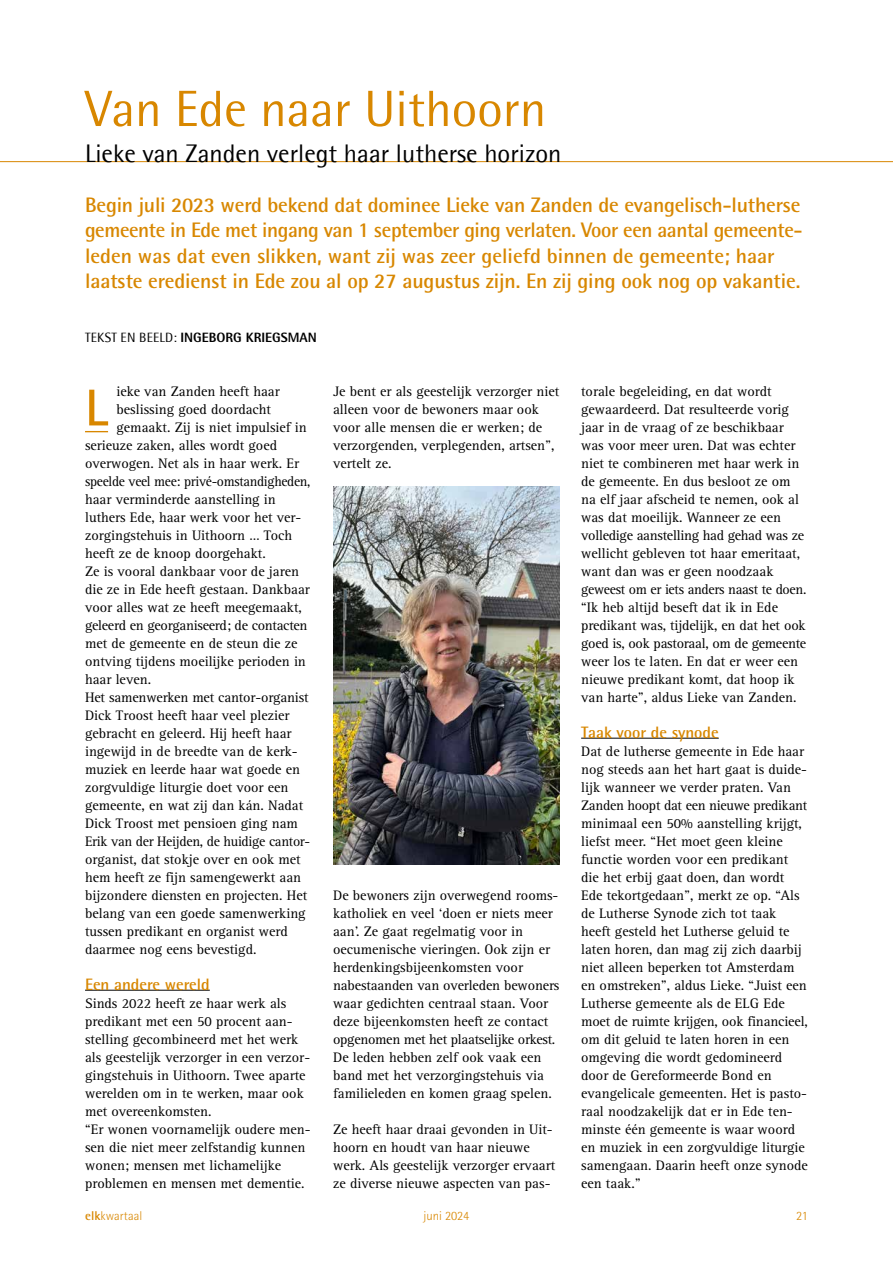
<style>
.page{position:relative;width:893px;height:1263px;background:#fff}
.page>*{position:absolute;margin:0;border:0;box-sizing:border-box;transform-origin:0 0}
.t1{font:700 51.9px "Rotis Sans Serif Std";color:#d88700}
.t2{font:51px "AT Rotis Semi Sans";color:#d88700}
.t3{font:25.5px "AT Rotis Semi Sans";color:#000}
.t4{font:700 21px/25.5px "Rotis Semi Sans Std";letter-spacing:-.01em;color:#d88700}
.t5{font:700 16.5px "Rotis Semi Sans Std";color:#d88700}
.t6{font:14.25px/18px "Rotis Serif Std";color:#000}
.t7{font:14.25px "Rotis Serif Std";letter-spacing:-.02em;color:#000}
.t8{font:14.25px "Rotis Serif Std";letter-spacing:-.02em;color:#000;scale:.96 1}
.t9{font:800 13.5px "Rotis Semi Sans Std";color:#000}
.t10{font:300 12.75px "Rotis Semi Sans Std";color:#d88700}
.s1{font-family:"AT Rotis Semi Sans";font-weight:400}
.s2{font-weight:700}
</style>
<div class="page">
<hr style="left:85px;top:990px;width:125px;height:1px;background:#000">
<hr style="left:581px;top:738px;width:138px;height:1px;background:#000">
<svg style="left:85px;top:431px;width:23px;height:1px"></svg>
<hr style="left:0;top:161px;width:893px;height:1px;background:#d88700">
<img style="left:333px;top:486px;width:227px;height:378px">
<h2 class="t2" style="left:85px;top:79px;width:463px">Van Ede naar Uithoorn</h2>
<h3 class="t3" style="left:85px;top:138px;width:478px">Lieke van Zanden verlegt haar lutherse horizon</h3>
<p class="t4" style="left:85px;top:191px;width:717px">Begin juli 2023 werd bekend dat dominee Lieke van Zanden de evangelisch-lutherse gemeente in Ede met ingang van 1 september ging verlaten. Voor een aantal gemeente&shy;leden was dat even slikken, want zij was zeer geliefd binnen de gemeente; haar laatste eredienst in Ede zou al op 27 augustus zijn. En zij ging ook nog op vakantie.</p>
<p class="t9" style="left:85px;top:329px;width:233px"><span class="s1">TEKST EN BEELD:</span> INGEBORG KRIEGSMAN</p>
<p class="t6" style="left:117px;top:383px;width:165px">ieke van Zanden heeft haar</p>
<p class="t6" style="left:117px;top:401px;width:156px">beslissing goed doordacht</p>
<p class="t6" style="left:117px;top:419px;width:192px">gemaakt. Zij is niet impulsief in</p>
<p class="t6" style="left:85px;top:437px;width:194px">serieuze zaken, alles wordt goed</p>
<p class="t6" style="left:85px;top:455px;width:216px">overwogen. Net als in haar werk. Er</p>
<p class="t8" style="left:85px;top:473px;width:236px">speelde veel mee: privé-omstandigheden,</p>
<p class="t6" style="left:85px;top:491px;width:192px">haar verminderde aanstelling in</p>
<p class="t6" style="left:85px;top:509px;width:218px">luthers Ede, haar werk voor het ver-</p>
<p class="t6" style="left:85px;top:527px;width:209px">zorgingstehuis in Uithoorn … Toch</p>
<p class="t6" style="left:85px;top:545px;width:182px">heeft ze de knoop doorgehakt.</p>
<p class="t6" style="left:85px;top:563px;width:215px">Ze is vooral dankbaar voor de jaren</p>
<p class="t6" style="left:85px;top:581px;width:226px">die ze in Ede heeft gestaan. Dankbaar</p>
<p class="t6" style="left:85px;top:599px;width:218px">voor alles wat ze heeft meegemaakt,</p>
<p class="t7" style="left:85px;top:617px;width:224px">geleerd en georganiseerd; de contacten</p>
<p class="t6" style="left:85px;top:635px;width:214px">met de gemeente en de steun die ze</p>
<p class="t6" style="left:85px;top:653px;width:222px">ontving tijdens moeilijke perioden in</p>
<p class="t6" style="left:85px;top:671px;width:68px">haar leven.</p>
<p class="t6" style="left:85px;top:689px;width:225px">Het samenwerken met cantor-organist</p>
<p class="t6" style="left:85px;top:707px;width:206px">Dick Troost heeft haar veel plezier</p>
<p class="t6" style="left:85px;top:725px;width:208px">gebracht en geleerd. Hij heeft haar</p>
<p class="t6" style="left:85px;top:743px;width:214px">ingewijd in de breedte van de kerk-</p>
<p class="t6" style="left:85px;top:761px;width:217px">muziek en leerde haar wat goede en</p>
<p class="t6" style="left:85px;top:779px;width:205px">zorgvuldige liturgie doet voor een</p>
<p class="t6" style="left:85px;top:797px;width:220px">gemeente, en wat zij dan kán. Nadat</p>
<p class="t6" style="left:85px;top:815px;width:214px">Dick Troost met pensioen ging nam</p>
<p class="t7" style="left:85px;top:833px;width:227px">Erik van der Heijden, de huidige cantor-</p>
<p class="t6" style="left:85px;top:851px;width:217px">organist, dat stokje over en ook met</p>
<p class="t6" style="left:85px;top:869px;width:218px">hem heeft ze fijn samengewerkt aan</p>
<p class="t6" style="left:85px;top:887px;width:224px">bijzondere diensten en projecten. Het</p>
<p class="t6" style="left:85px;top:905px;width:222px">belang van een goede samenwerking</p>
<p class="t6" style="left:85px;top:923px;width:204px">tussen predikant en organist werd</p>
<p class="t6" style="left:85px;top:941px;width:173px">daarmee nog eens bevestigd.</p>
<p class="t5" style="left:85px;top:974px;width:126px">Een andere wereld</p>
<p class="t6" style="left:85px;top:995px;width:227px">Sinds 2022 heeft ze haar werk als predikant met een 50 procent aan&shy;stelling gecombineerd met het werk als geestelijk verzorger in een verzor&shy;gingstehuis in Uithoorn. Twee aparte werelden om in te werken, maar ook met overeenkomsten.<br>“Er wonen voornamelijk oudere men&shy;sen die niet meer zelfstandig kunnen wonen; mensen met lichamelijke problemen en mensen met dementie.</p>
<h1 class="t1" style="left:85px;top:375px;width:25px">L</h1>
<p class="t6" style="left:333px;top:383px;width:228px">Je bent er als geestelijk verzorger niet alleen voor de bewoners maar ook voor alle mensen die er werken; de verzorgenden, verplegenden, artsen”, vertelt ze.</p>
<p class="t6" style="left:333px;top:887px;width:228px">De bewoners zijn overwegend rooms&shy;katholiek en veel ‘doen er niets meer aan’. Ze gaat regelmatig voor in oecumenische vieringen. Ook zijn er herdenkingsbijeenkomsten voor nabestaanden van overleden bewoners waar gedichten centraal staan. Voor deze bijeenkomsten heeft ze contact opgenomen met het plaatselijke orkest.<br>De leden hebben zelf ook vaak een band met het verzorgingstehuis via familieleden en komen graag spelen.</p>
<p class="t6" style="left:333px;top:1121px;width:224px">Ze heeft haar draai gevonden in Uit&shy;hoorn en houdt van haar nieuwe werk. Als geestelijk verzorger ervaart ze diverse nieuwe aspecten van pas-</p>
<p class="t6" style="left:581px;top:383px;width:227px">torale begeleiding, en dat wordt gewaardeerd. Dat resulteerde vorig jaar in de vraag of ze beschikbaar was voor meer uren. Dat was echter niet te combineren met haar werk in de gemeente. En dus besloot ze om na elf jaar afscheid te nemen, ook al was dat moeilijk. Wanneer ze een volledige aanstelling had gehad was ze wellicht gebleven tot haar emeritaat, want dan was er geen noodzaak geweest om er iets anders naast te doen. “Ik heb altijd beseft dat ik in Ede predikant was, tijdelijk, en dat het ook goed is, ook pastoraal, om de gemeente weer los te laten. En dat er weer een nieuwe predikant komt, dat hoop ik van harte”, aldus Lieke van Zanden.</p>
<p class="t5" style="left:581px;top:722px;width:139px">Taak voor de synode</p>
<p class="t6" style="left:581px;top:743px;width:228px">Dat de lutherse gemeente in Ede haar nog steeds aan het hart gaat is duide&shy;lijk wanneer we verder praten. Van Zanden hoopt dat een nieuwe predikant minimaal een 50% aanstelling krijgt, liefst meer. “Het moet geen kleine functie worden voor een predikant die het erbij gaat doen, dan wordt Ede tekortgedaan”, merkt ze op. “Als de Lutherse Synode zich tot taak heeft gesteld het Lutherse geluid te laten horen, dan mag zij zich daarbij niet alleen beperken tot Amsterdam en omstreken”, aldus Lieke. “Juist een Lutherse gemeente als de ELG Ede moet de ruimte krijgen, ook financieel, om dit geluid te laten horen in een omgeving die wordt gedomineerd door de Gereformeerde Bond en evangelicale gemeenten. Het is pasto&shy;raal noodzakelijk dat er in Ede ten&shy;minste één gemeente is waar woord en muziek in een zorgvuldige liturgie samengaan. Daarin heeft onze synode een taak.”</p>
<p class="t10" style="left:85px;top:1208px;width:59px"><span class="s2">elk</span>kwartaal</p>
<p class="t10" style="left:424px;top:1208px;width:47px">juni 2024</p>
<p class="t10" style="left:796px;top:1208px;width:13px">21</p>
</div>
